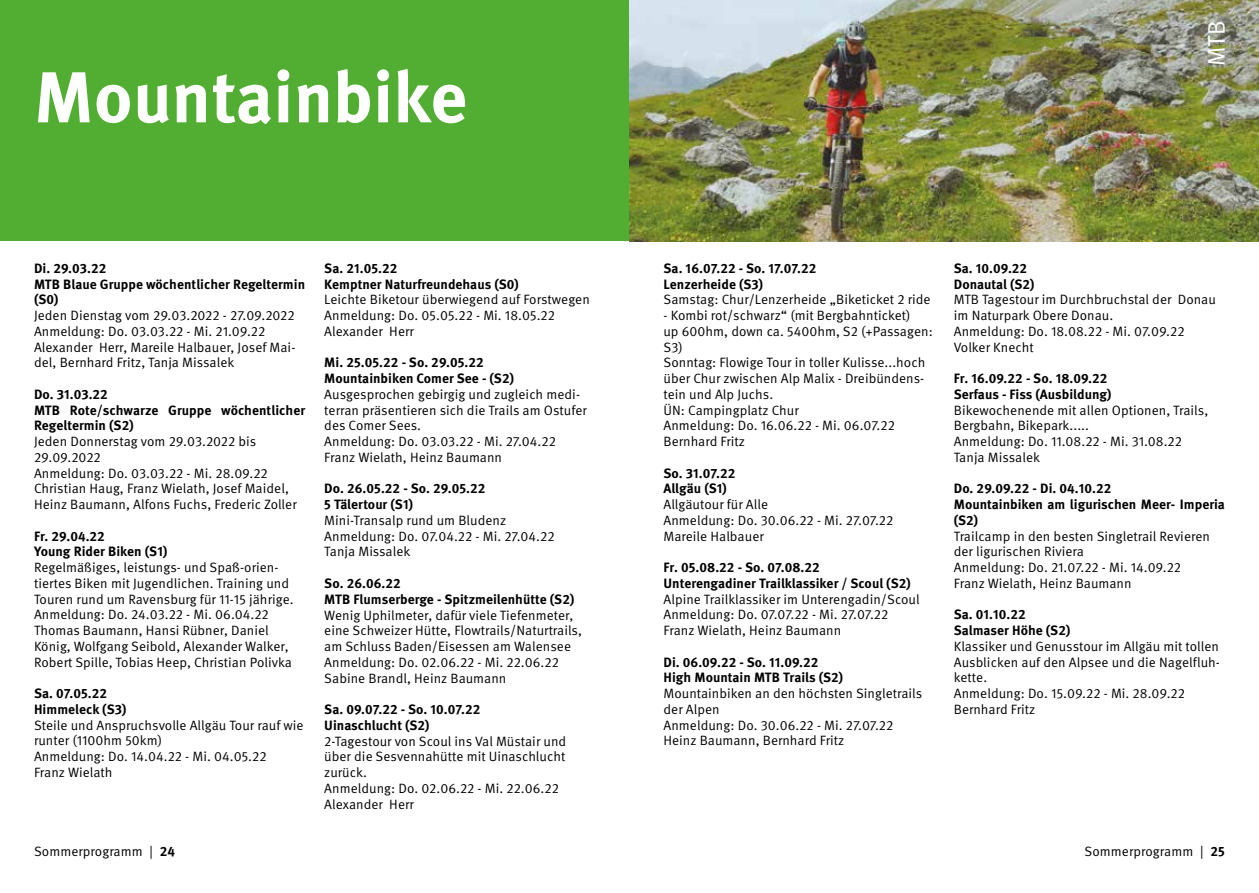
<style>
.page{position:relative;width:1259px;height:893px;background:#fff}
.page>*{position:absolute;margin:0;border:0;box-sizing:border-box;transform-origin:0 0}
.t1{font:700 72px "Meta Pro";letter-spacing:-.005em;color:#fff}
.t2{font:24px "Meta Pro Norm";color:#fff}
.t3{font:13.5px/15.8px "Meta Pro Norm";letter-spacing:.005em;color:#000}
.t4{font:700 13.5px/15.8px "Meta Pro";letter-spacing:.005em;color:#000}
.s1{font-family:"Meta Pro";font-weight:700}
</style>
<div class="page">
<div style="left:0;top:0;width:629px;height:241px;background:#52ae32"></div>
<img style="left:629px;top:0;width:630px;height:241px">
<h1 class="t1" style="left:34px;top:41px;width:435px">Mountainbike</h1>
<p class="t4" style="left:34px;top:259px;width:273px">Di. 29.03.22<br>MTB Blaue Gruppe wöchentlicher Regeltermin (S0)</p>
<p class="t3" style="left:34px;top:307px;width:263px">Jeden Dienstag vom 29.03.2022 - 27.09.2022<br>Anmeldung: Do. 03.03.22 - Mi. 21.09.22<br>Alexander Herr, Mareile Halbauer, Josef Mai&shy;del, Bernhard Fritz, Tanja Missalek</p>
<p class="t4" style="left:34px;top:385px;width:273px">Do. 31.03.22<br>MTB Rote/schwarze Gruppe wöchentlicher<br>Regeltermin (S2)</p>
<p class="t3" style="left:34px;top:433px;width:264px">Jeden Donnerstag vom 29.03.2022 bis 29.09.2022<br>Anmeldung: Do. 03.03.22 - Mi. 28.09.22<br>Christian Haug, Franz Wielath, Josef Maidel, Heinz Baumann, Alfons Fuchs, Frederic Zoller</p>
<p class="t4" style="left:34px;top:527px;width:135px">Fr. 29.04.22<br>Young Rider Biken (S1)</p>
<p class="t3" style="left:34px;top:559px;width:261px">Regelmäßiges, leistungs- und Spaß-orien&shy;tiertes Biken mit Jugendlichen. Training und Touren rund um Ravensburg für 11-15 jährige.<br>Anmeldung: Do. 24.03.22 - Mi. 06.04.22<br>Thomas Baumann, Hansi Rübner, Daniel König, Wolfgang Seibold, Alexander Walker, Robert Spille, Tobias Heep, Christian Polivka</p>
<p class="t4" style="left:34px;top:685px;width:94px">Sa. 07.05.22<br>Himmeleck (S3)</p>
<p class="t3" style="left:34px;top:716px;width:271px">Steile und Anspruchsvolle Allgäu Tour rauf wie runter (1100hm 50km)<br>Anmeldung: Do. 14.04.22 - Mi. 04.05.22<br>Franz Wielath</p>
<p class="t4" style="left:324px;top:259px;width:196px">Sa. 21.05.22<br>Kemptner Naturfreundehaus (S0)</p>
<p class="t3" style="left:324px;top:291px;width:267px">Leichte Biketour überwiegend auf Forstwegen<br>Anmeldung: Do. 05.05.22 - Mi. 18.05.22<br>Alexander Herr</p>
<p class="t4" style="left:324px;top:354px;width:191px">Mi. 25.05.22 - So. 29.05.22<br>Mountainbiken Comer See - (S2)</p>
<p class="t3" style="left:324px;top:385px;width:264px">Ausgesprochen gebirgig und zugleich medi&shy;terran präsentieren sich die Trails am Ostufer des Comer Sees.<br>Anmeldung: Do. 03.03.22 - Mi. 27.04.22<br>Franz Wielath, Heinz Baumann</p>
<p class="t4" style="left:324px;top:480px;width:163px">Do. 26.05.22 - So. 29.05.22<br>5 Tälertour (S1)</p>
<p class="t3" style="left:324px;top:512px;width:232px">Mini-Transalp rund um Bludenz<br>Anmeldung: Do. 07.04.22 - Mi. 27.04.22<br>Tanja Missalek</p>
<p class="t4" style="left:324px;top:575px;width:252px">So. 26.06.22<br>MTB Flumserberge - Spitzmeilenhütte (S2)</p>
<p class="t3" style="left:324px;top:606px;width:259px">Wenig Uphilmeter, dafür viele Tiefenmeter, eine Schweizer Hütte, Flowtrails/Naturtrails, am Schluss Baden/Eisessen am Walensee Anmeldung: Do. 02.06.22 - Mi. 22.06.22<br>Sabine Brandl, Heinz Baumann</p>
<p class="t4" style="left:324px;top:701px;width:158px">Sa. 09.07.22 - So. 10.07.22<br>Uinaschlucht (S2)</p>
<p class="t3" style="left:324px;top:732px;width:243px">2-Tagestour von Scoul ins Val Müstair und über die Sesvennahütte mit Uinaschlucht zurück.<br>Anmeldung: Do. 02.06.22 - Mi. 22.06.22<br>Alexander Herr</p>
<h2 class="t2" style="left:1198px;top:66px;width:46px;rotate:-90deg">MTB</h2>
<p class="t4" style="left:663px;top:259px;width:154px">Sa. 16.07.22 - So. 17.07.22<br>Lenzerheide (S3)</p>
<p class="t3" style="left:663px;top:291px;width:269px">Samstag: Chur/Lenzerheide „Biketicket 2 ride</p>
<p class="t3" style="left:663px;top:307px;width:271px">- Kombi rot/schwarz“ (mit Bergbahnticket)<br>up 600hm, down ca. 5400hm, S2 (+Passagen:<br>S3)<br>Sonntag: Flowige Tour in toller Kulisse...hoch über Chur zwischen Alp Malix - Dreibündens&shy;tein und Alp Juchs.<br>ÜN: Campingplatz Chur<br>Anmeldung: Do. 16.06.22 - Mi. 06.07.22<br>Bernhard Fritz</p>
<p class="t4" style="left:663px;top:464px;width:73px">So. 31.07.22<br>Allgäu (S1)</p>
<p class="t3" style="left:663px;top:496px;width:231px">Allgäutour für Alle<br>Anmeldung: Do. 30.06.22 - Mi. 27.07.22<br>Mareile Halbauer</p>
<p class="t4" style="left:663px;top:559px;width:249px">Fr. 05.08.22 - So. 07.08.22<br>Unterengadiner Trailklassiker / Scoul (S2)</p>
<p class="t3" style="left:663px;top:590px;width:258px">Alpine Trailklassiker im Unterengadin/Scoul<br>Anmeldung: Do. 07.07.22 - Mi. 27.07.22<br>Franz Wielath, Heinz Baumann</p>
<p class="t4" style="left:663px;top:653px;width:181px">Di. 06.09.22 - So. 11.09.22<br>High Mountain MTB Trails (S2)</p>
<p class="t3" style="left:663px;top:685px;width:260px">Mountainbiken an den höchsten Singletrails der Alpen<br>Anmeldung: Do. 30.06.22 - Mi. 27.07.22<br>Heinz Baumann, Bernhard Fritz</p>
<p class="t4" style="left:954px;top:259px;width:82px">Sa. 10.09.22<br>Donautal (S2)</p>
<p class="t3" style="left:954px;top:291px;width:264px">MTB Tagestour im Durchbruchstal der Donau im Naturpark Obere Donau.<br>Anmeldung: Do. 18.08.22 - Mi. 07.09.22<br>Volker Knecht</p>
<p class="t4" style="left:954px;top:370px;width:159px">Fr. 16.09.22 - So. 18.09.22<br>Serfaus - Fiss (Ausbildung)</p>
<p class="t3" style="left:954px;top:401px;width:256px">Bikewochenende mit allen Optionen, Trails,<br>Bergbahn, Bikepark.....<br>Anmeldung: Do. 11.08.22 - Mi. 31.08.22<br>Tanja Missalek</p>
<p class="t4" style="left:954px;top:480px;width:273px">Do. 29.09.22 - Di. 04.10.22<br>Mountainbiken am ligurischen Meer- Imperia (S2)</p>
<p class="t3" style="left:954px;top:527px;width:258px">Trailcamp in den besten Singletrail Revieren der ligurischen Riviera<br>Anmeldung: Do. 21.07.22 - Mi. 14.09.22<br>Franz Wielath, Heinz Baumann</p>
<p class="t4" style="left:954px;top:606px;width:118px">Sa. 01.10.22<br>Salmaser Höhe (S2)</p>
<p class="t3" style="left:954px;top:637px;width:268px">Klassiker und Genusstour im Allgäu mit tollen<br>Ausblicken auf den Alpsee und die Nagelfluh&shy;kette.<br>Anmeldung: Do. 15.09.22 - Mi. 28.09.22<br>Bernhard Fritz</p>
<p class="t3" style="left:34px;top:842px;width:143px">Sommerprogramm | <span class="s1">24</span></p>
<p class="t3" style="left:1084px;top:842px;width:142px">Sommerprogramm | <span class="s1">25</span></p>
</div>
